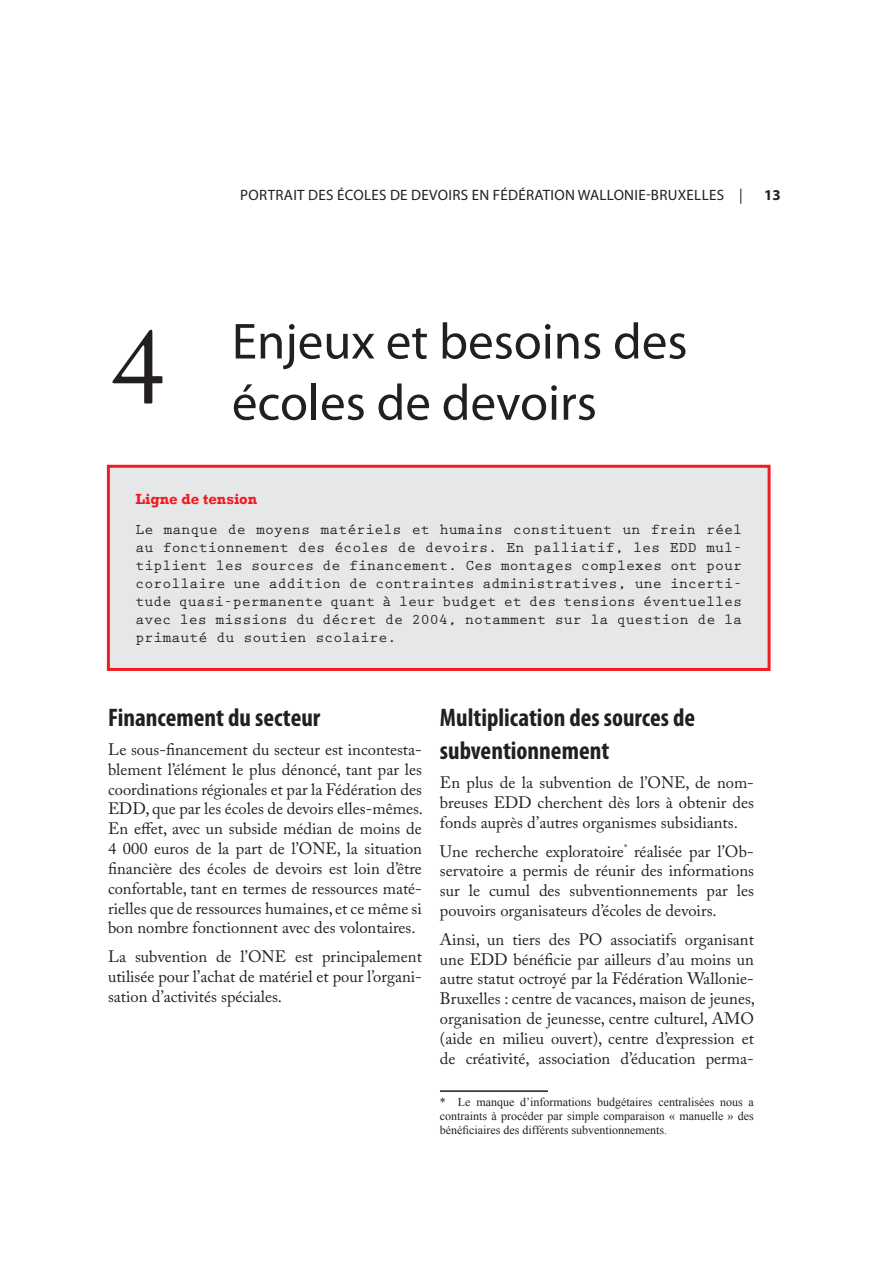
<style>
.page{position:relative;width:893px;height:1263px;background:#fff}
.page>*{position:absolute;margin:0;border:0;box-sizing:border-box;transform-origin:0 0}
.Nom_du_chapitre{font:51px/61.2px "Myriad Pro";color:#231f20}
.Intitulé_2{font:700 condensed 25.5px/33px "Myriad Pro";color:#231f20}
.Corps{font:16.5px/19.8px "Adobe Caslon Pro";color:#231f20;text-align:justify}
.Style_synergies_obje{font:700 15px/18px "Prestige Elite Std";color:#231f20;text-align:justify}
.Folio_Droite{font:15px "Myriad Pro";letter-spacing:.02em;color:#231f20}
.Style_synergies_obje-2{font:700 15px "Rockwell";color:#ee1d23}
.Folio_Droite-2{font:700 15px "Myriad Pro";color:#231f20}
.Ndbp{font:12px/14.4px "Times New Roman";color:#231f20;text-align:justify}
.s1{font-family:"Adobe Caslon Pro";font-size:108px}
</style>
<div class="page">
<hr style="left:440px;top:1090px;width:108px;height:2px;background:#231f20">
<div style="left:108px;top:466px;width:661px;height:203px;background:#e6e7e9"></div>
<div style="left:107px;top:465px;width:664px;height:206px;border:3px solid #ee1d23"></div>
<p class="Folio_Droite" style="left:240px;top:186px;width:504px">PORTRAIT DES ÉCOLES DE DEVOIRS EN FÉDÉRATION WALLONIE-BRUXELLES |</p>
<p class="Folio_Droite-2" style="left:764px;top:185px;width:18px">13</p>
<p class="Nom_du_chapitre" style="left:232px;top:310px;width:457px;text-indent:-121px"><span class="s1">4</span> Enjeux et besoins des écoles de devoirs</p>
<p class="Style_synergies_obje-2" style="left:135px;top:489px;width:123px">Ligne de tension</p>
<p class="Style_synergies_obje" style="left:135px;top:521px;width:608px">Le manque de moyens matériels et humains constituent un frein réel au fonctionnement des écoles de devoirs. En palliatif, les EDD mul&shy;tiplient les sources de financement. Ces montages complexes ont pour corollaire une addition de contraintes administratives, une incerti&shy;tude quasi-permanente quant à leur budget et des tensions éventuelles avec les missions du décret de 2004, notamment sur la question de la primauté du soutien scolaire.</p>
<p class="Intitulé_2" style="left:108px;top:701px;width:214px">Financement du secteur</p>
<p class="Corps" style="left:108px;top:739px;width:317px">Le sous-financement du secteur est incontesta&shy;blement l’élément le plus dénoncé, tant par les coordinations régionales et par la Fédération des EDD, que par les écoles de devoirs elles-mêmes.<br>En effet, avec un subside médian de moins de 4 000 euros de la part de l’ONE, la situation financière des écoles de devoirs est loin d’être confortable, tant en termes de ressources maté&shy;rielles que de ressources humaines, et ce même si bon nombre fonctionnent avec des volontaires.</p>
<p class="Corps" style="left:108px;top:946px;width:315px">La subvention de l’ONE est principalement utilisée pour l’achat de matériel et pour l’organi&shy;sation d’activités spéciales.</p>
<p class="Intitulé_2" style="left:440px;top:701px;width:257px">Multiplication des sources de subventionnement</p>
<p class="Corps" style="left:440px;top:772px;width:315px">En plus de la subvention de l’ONE, de nom&shy;breuses EDD cherchent dès lors à obtenir des fonds auprès d’autres organismes subsidiants.</p>
<p class="Corps" style="left:440px;top:841px;width:315px">Une recherche exploratoire<sup>*</sup> réalisée par l’Ob&shy;servatoire a permis de réunir des informations sur le cumul des subventionnements par les pouvoirs organisateurs d’écoles de devoirs.</p>
<p class="Corps" style="left:440px;top:929px;width:317px">Ainsi, un tiers des PO associatifs organisant une EDD bénéficie par ailleurs d’au moins un autre statut octroyé par la Fédération Wallonie-Bruxelles : centre de vacances, maison de jeunes, organisation de jeunesse, centre culturel, AMO (aide en milieu ouvert), centre d’expression et de créativité, association d’éducation perma-</p>
<p class="Ndbp" style="left:440px;top:1094px;width:315px">* Le manque d’informations budgétaires centralisées nous a contraints à procéder par simple comparaison « manuelle » des bénéficiaires des différents subventionnements.</p>
</div>
